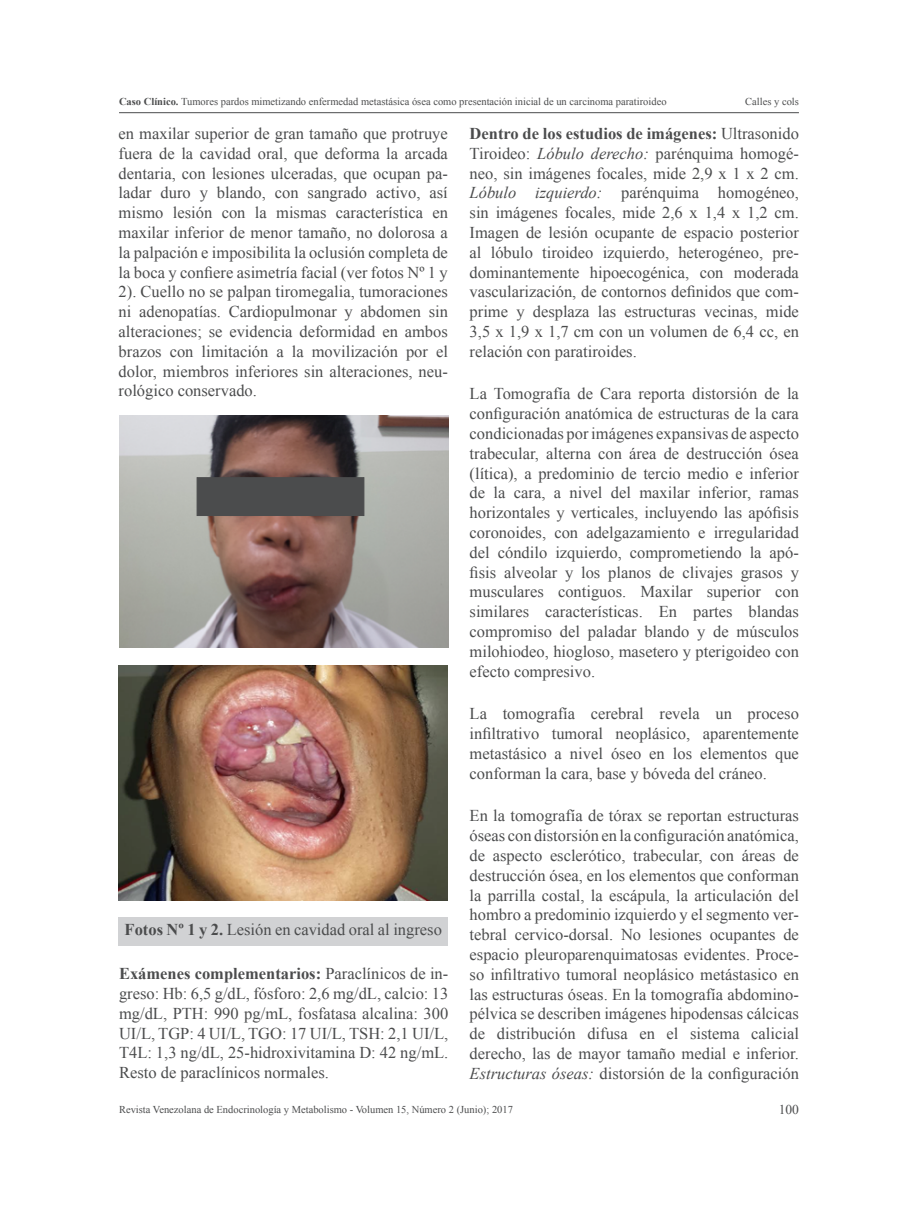
<style>
.page{position:relative;width:918px;height:1212px;background:#fff}
.page>*{position:absolute;margin:0;border:0;box-sizing:border-box;transform-origin:0 0}
.contenido_general{font:16.5px/19.8px "Times New Roman";color:#4b4c4d;text-align:justify}
.tabla{font:16.5px "Times New Roman";color:#4b4c4d}
.t1{font:13.5px "Times New Roman";color:#4b4c4d}
.t2{font:10.5px "Times New Roman";color:#4b4c4d}
.s1{font-weight:700}
.s2{font-style:italic}
</style>
<div class="page">
<hr style="left:119px;top:112px;width:680px;height:1px;background:#4b4c4d">
<img style="left:119px;top:415px;width:329px;height:232px">
<img style="left:119px;top:666px;width:329px;height:235px">
<div style="left:197px;top:477px;width:167px;height:39px;background:#4b4c4d"></div>
<div style="left:119px;top:917px;width:329px;height:28px;background:#d1d2d4"></div>
<p class="t2" style="left:119px;top:95px;width:549px"><span class="s1">Caso Clínico.</span> Tumores pardos mimetizando enfermedad metastásica ósea como presentación inicial de un carcinoma paratiroideo</p>
<p class="t2" style="left:745px;top:95px;width:55px">Calles y cols</p>
<p class="contenido_general" style="left:119px;top:123px;width:331px">en maxilar superior de gran tamaño que protruye fuera de la cavidad oral, que deforma la arcada dentaria, con lesiones ulceradas, que ocupan pa&shy;ladar duro y blando, con sangrado activo, así mismo lesión con la mismas característica en maxilar inferior de menor tamaño, no dolorosa a la palpación e imposibilita la oclusión completa de la boca y confiere asimetría facial (ver fotos Nº 1 y 2). Cuello no se palpan tiromegalia, tumoraciones ni adenopatías. Cardiopulmonar y abdomen sin alteraciones; se evidencia deformidad en ambos brazos con limitación a la movilización por el dolor, miembros inferiores sin alteraciones, neu&shy;rológico conservado.</p>
<p class="tabla" style="left:125px;top:918px;width:319px"><span class="s1">Fotos Nº 1 y 2.</span> Lesión en cavidad oral al ingreso</p>
<p class="contenido_general" style="left:119px;top:963px;width:331px"><span class="s1">Exámenes complementarios:</span> Paraclínicos de in&shy;greso: Hb: 6,5 g/dL, fósforo: 2,6 mg/dL, calcio: 13 mg/dL, PTH: 990 pg/mL, fosfatasa alcalina: 300<br>UI/L, TGP: 4 UI/L, TGO: 17 UI/L, TSH: 2,1 UI/L, T4L: 1,3 ng/dL, 25-hidroxivitamina D: 42 ng/mL.<br>Resto de paraclínicos normales.</p>
<p class="contenido_general" style="left:470px;top:123px;width:331px"><span class="s1">Dentro de los estudios de imágenes:</span> Ultrasonido Tiroideo: <span class="s2">Lóbulo derecho:</span> parénquima homogé&shy;neo, sin imágenes focales, mide 2,9 x 1 x 2 cm.<br><span class="s2">Lóbulo izquierdo:</span> parénquima homogéneo, sin imágenes focales, mide 2,6 x 1,4 x 1,2 cm.<br>Imagen de lesión ocupante de espacio posterior al lóbulo tiroideo izquierdo, heterogéneo, pre&shy;dominantemente hipoecogénica, con moderada vascularización, de contornos definidos que com&shy;prime y desplaza las estructuras vecinas, mide 3,5 x 1,9 x 1,7 cm con un volumen de 6,4 cc, en relación con paratiroides.</p>
<p class="contenido_general" style="left:470px;top:384px;width:331px">La Tomografía de Cara reporta distorsión de la configuración anatómica de estructuras de la cara condicionadas por imágenes expansivas de aspecto trabecular, alterna con área de destrucción ósea (lítica), a predominio de tercio medio e inferior de la cara, a nivel del maxilar inferior, ramas horizontales y verticales, incluyendo las apófisis coronoides, con adelgazamiento e irregularidad del cóndilo izquierdo, comprometiendo la apó&shy;fisis alveolar y los planos de clivajes grasos y musculares contiguos. Maxilar superior con similares características. En partes blandas compromiso del paladar blando y de músculos milohiodeo, hiogloso, masetero y pterigoideo con efecto compresivo.</p>
<p class="contenido_general" style="left:470px;top:704px;width:331px">La tomografía cerebral revela un proceso infiltrativo tumoral neoplásico, aparentemente metastásico a nivel óseo en los elementos que conforman la cara, base y bóveda del cráneo.</p>
<p class="contenido_general" style="left:470px;top:806px;width:331px">En la tomografía de tórax se reportan estructuras óseas con distorsión en la configuración anatómica, de aspecto esclerótico, trabecular, con áreas de destrucción ósea, en los elementos que conforman la parrilla costal, la escápula, la articulación del hombro a predominio izquierdo y el segmento ver&shy;tebral cervico-dorsal. No lesiones ocupantes de espacio pleuroparenquimatosas evidentes. Proce&shy;so infiltrativo tumoral neoplásico metástasico en las estructuras óseas. En la tomografía abdomino&shy;pélvica se describen imágenes hipodensas cálcicas de distribución difusa en el sistema calicial derecho, las de mayor tamaño medial e inferior.<br><span class="s2">Estructuras óseas:</span> distorsión de la configuración</p>
<p class="t2" style="left:119px;top:1102px;width:395px">Revista Venezolana de Endocrinología y Metabolismo - Volumen 15, Número 2 (Junio); 2017</p>
<p class="t1" style="left:779px;top:1100px;width:22px">100</p>
</div>
